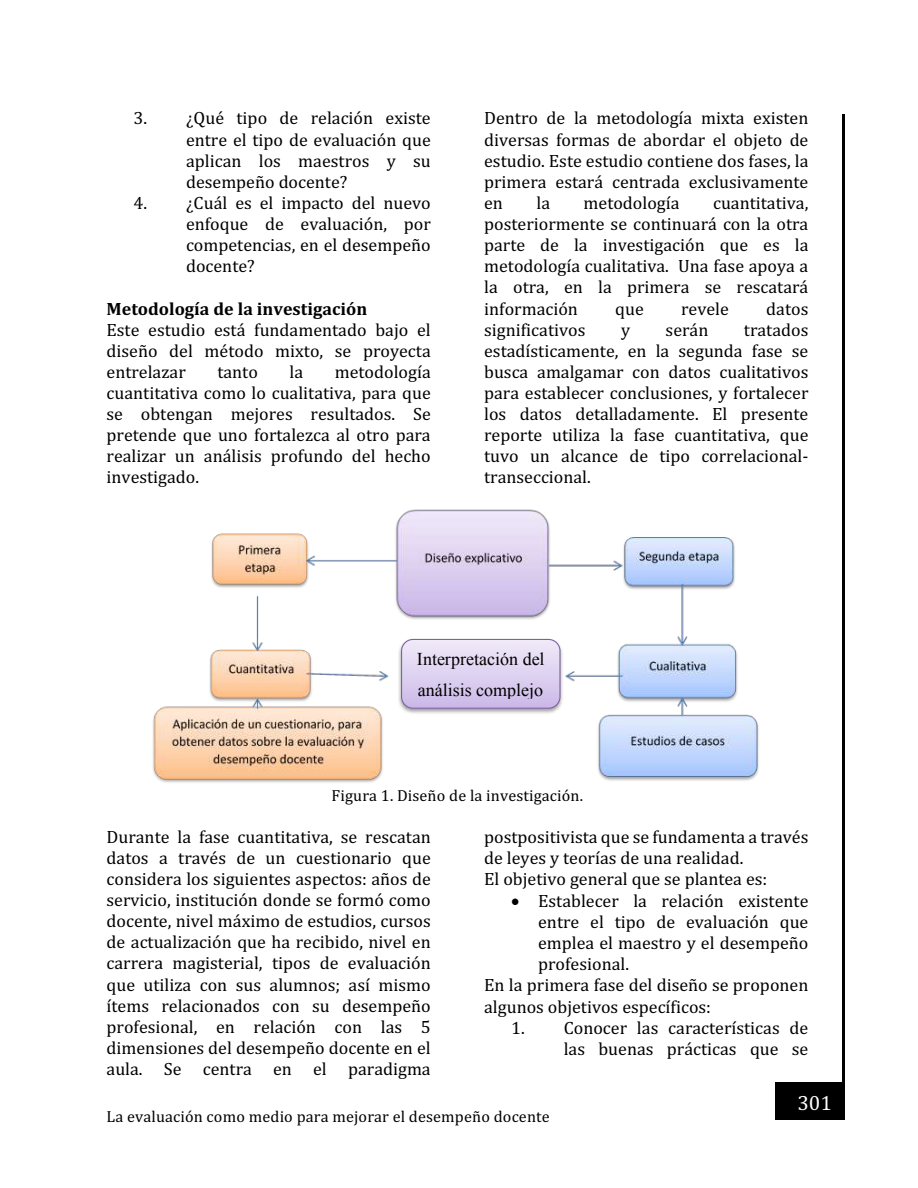
<style>
.page{position:relative;width:918px;height:1188px;background:#fff}
.page>*{position:absolute;margin:0;border:0;box-sizing:border-box;transform-origin:0 0}
.t1{font:20.85px "Cambria";color:#fff}
.t2{font:18px/21.1px "Cambria";color:#000;text-align:justify}
.t3{font:18px/31.3px "Times New Roman";color:#000}
.t4{font:700 18px "Cambria";color:#000}
.t5{font:16.2px "Cambria";letter-spacing:.01em;color:#000}
</style>
<div class="page">
<hr style="left:843px;top:114px;width:2px;height:974px;background:#000">
<img style="left:842px;top:120px;width:1px;height:952px">
<div style="left:776px;top:1082px;width:69px;height:38px;background:#000"></div>
<img style="left:153px;top:509px;width:606px;height:274px">
<img style="left:396px;top:636px;width:170px;height:81px">
<div style="left:402px;top:639px;width:158px;height:69px;background:linear-gradient(to bottom,#f0ebf9,#ccb9e8);border-radius:11px"></div>
<div style="left:401px;top:639px;width:160px;height:70px;border:1px solid #7d60a0;border-radius:11px"></div>
<img style="left:405px;top:649px;width:151px;height:50px">
<p class="t2" style="left:186px;top:107px;width:246px;text-indent:-52px">3. ¿Qué tipo de relación existe entre el tipo de evaluación que aplican los maestros y su desempeño docente?</p>
<p class="t2" style="left:186px;top:192px;width:246px;text-indent:-52px">4. ¿Cuál es el impacto del nuevo enfoque de evaluación, por competencias, en el desempeño docente?</p>
<p class="t4" style="left:107px;top:297px;width:262px">Metodología de la investigación</p>
<p class="t2" style="left:107px;top:319px;width:326px">Este estudio está fundamentado bajo el diseño del método mixto, se proyecta entrelazar</p>
<p class="t2" style="left:107px;top:361px;width:326px;text-indent:228px">metodología cuantitativa como lo cualitativa, para que se obtengan mejores resultados. Se pretende que uno fortalezca al otro para realizar un análisis profundo del hecho investigado.</p>
<p class="t2" style="left:217px;top:361px;width:42px">tanto</p>
<p class="t2" style="left:289px;top:361px;width:15px">la</p>
<p class="t2" style="left:484px;top:107px;width:326px">Dentro de la metodología mixta existen diversas formas de abordar el objeto de estudio. Este estudio contiene dos fases, la primera estará centrada exclusivamente en</p>
<p class="t2" style="left:536px;top:192px;width:15px">la</p>
<p class="t2" style="left:584px;top:192px;width:98px">metodología</p>
<p class="t2" style="left:484px;top:192px;width:326px;text-indent:229px">cuantitativa, posteriormente se continuará con la otra parte de la investigación que es la metodología cualitativa. Una fase apoya a la otra, en la primera se rescatará información</p>
<p class="t2" style="left:615px;top:297px;width:30px">que</p>
<p class="t2" style="left:681px;top:297px;width:49px">revele</p>
<p class="t2" style="left:766px;top:297px;width:44px">datos</p>
<p class="t2" style="left:484px;top:319px;width:103px">significativos</p>
<p class="t2" style="left:621px;top:319px;width:11px">y</p>
<p class="t2" style="left:666px;top:319px;width:44px">serán</p>
<p class="t2" style="left:484px;top:319px;width:326px;text-indent:260px">tratados estadísticamente, en la segunda fase se busca amalgamar con datos cualitativos para establecer conclusiones, y fortalecer los datos detalladamente. El presente reporte utiliza la fase cuantitativa, que tuvo un alcance de tipo correlacional&shy;transeccional.</p>
<p class="t3" style="left:417px;top:643px;width:129px">Interpretación del análisis complejo</p>
<p class="t5" style="left:332px;top:786px;width:253px">Figura 1. Diseño de la investigación.</p>
<p class="t2" style="left:107px;top:826px;width:326px">Durante la fase cuantitativa, se rescatan datos a través de un cuestionario que considera los siguientes aspectos: años de servicio, institución donde se formó como docente, nivel máximo de estudios, cursos de actualización que ha recibido, nivel en carrera magisterial, tipos de evaluación que utiliza con sus alumnos; así mismo ítems relacionados con su desempeño profesional, en relación con las 5 dimensiones del desempeño docente en el aula. Se centra en el paradigma</p>
<p class="t2" style="left:484px;top:826px;width:326px;text-align:left">postpositivista que se fundamenta a través de leyes y teorías de una realidad.<br>El objetivo general que se plantea es:</p>
<p class="t2" style="left:511px;top:890px;width:299px">• Establecer la relación existente</p>
<p class="t2" style="left:538px;top:911px;width:272px">entre el tipo de evaluación que</p>
<p class="t2" style="left:538px;top:932px;width:272px">emplea el maestro y el desempeño</p>
<p class="t2" style="left:538px;top:953px;width:92px">profesional.</p>
<p class="t2" style="left:484px;top:974px;width:326px">En la primera fase del diseño se proponen</p>
<p class="t2" style="left:484px;top:995px;width:228px">algunos objetivos específicos:</p>
<p class="t2" style="left:511px;top:1017px;width:299px;text-align:right">1. Conocer las características de las buenas prácticas que se</p>
<p class="t5" style="left:107px;top:1106px;width:445px">La evaluación como medio para mejorar el desempeño docente</p>
<p class="t1" style="left:797px;top:1090px;width:36px">301</p>
</div>
